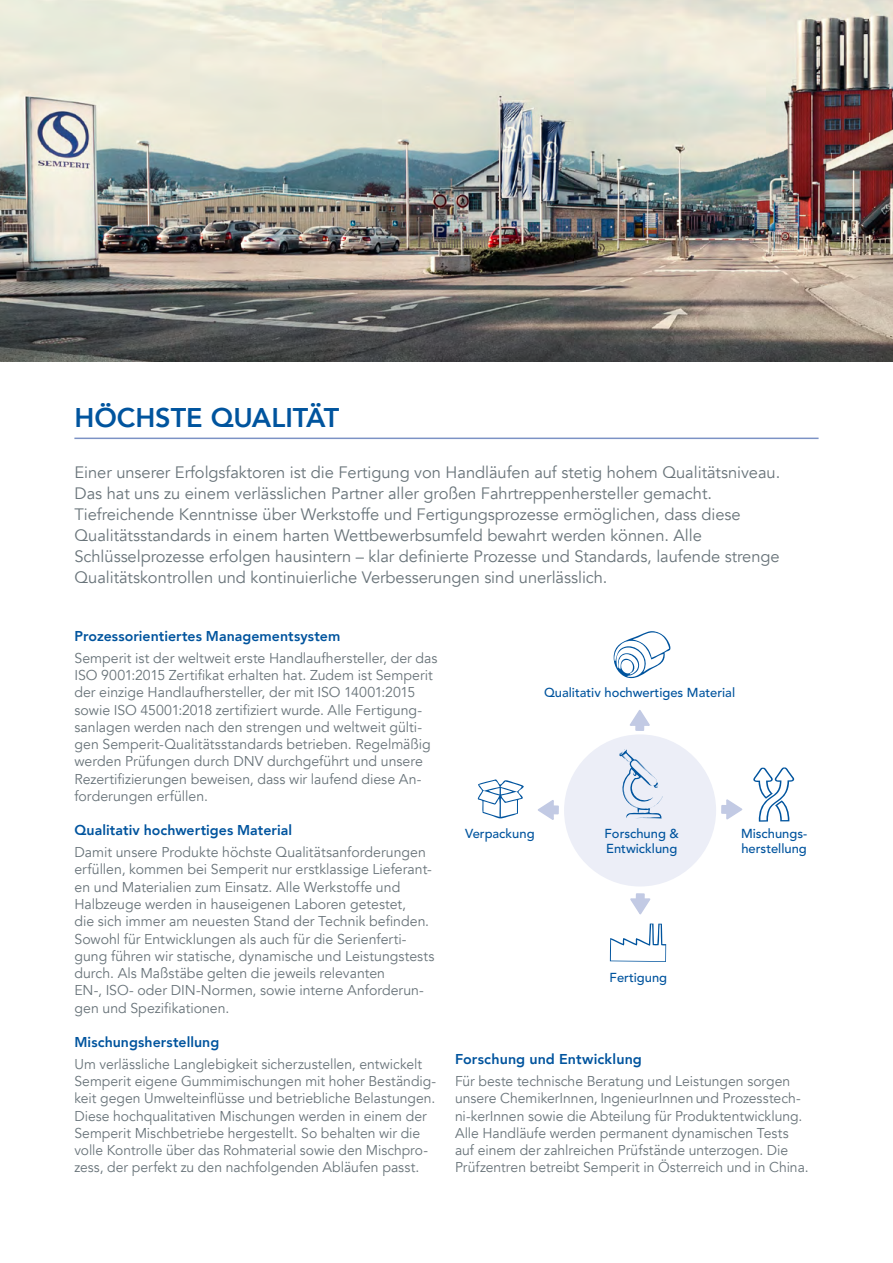
<style>
.page{position:relative;width:893px;height:1263px;background:#fff}
.page>*{position:absolute;margin:0;border:0;box-sizing:border-box;transform-origin:0 0}
.t1{font:800 27px "Avenir LT Com";letter-spacing:-.005em;color:#00549e}
.t2{font:16.5px/21px "Avenir LT Com";letter-spacing:-.005em;color:#69747a}
.t3{font:14.25px/17.2px "Avenir LT Com";color:#69747a}
.t4{font:800 14.25px "Avenir LT Com";letter-spacing:.005em;color:#00549e}
.t5{font:500 12.9px/15.6px "Avenir";color:#00549e}
</style>
<div class="page">
<img style="left:0;top:0;width:870px;height:361px">
<img style="left:870px;top:0;width:23px;height:361px">
<div style="left:564px;top:734px;width:152px;height:152px;background:#eceef7;border-radius:50%"></div>
<svg style="left:753px;top:767px;width:41px;height:55px"></svg>
<svg style="left:478px;top:779px;width:46px;height:39px"></svg>
<svg style="left:610px;top:923px;width:56px;height:39px"></svg>
<svg style="left:614px;top:631px;width:57px;height:47px"></svg>
<div style="left:636px;top:720px;width:7px;height:10px;background:#c2cae4"></div>
<div style="left:635px;top:719px;width:9px;height:12px;border:2px solid #c2cae4"></div>
<svg style="left:630px;top:710px;width:20px;height:17px"></svg>
<div style="left:636px;top:894px;width:8px;height:10px;background:#c2cae4"></div>
<div style="left:636px;top:893px;width:9px;height:12px;border:2px solid #c2cae4"></div>
<svg style="left:630px;top:897px;width:21px;height:18px"></svg>
<div style="left:548px;top:806px;width:10px;height:7px;background:#c2cae4"></div>
<div style="left:547px;top:805px;width:12px;height:9px;border:2px solid #c2cae4"></div>
<svg style="left:538px;top:800px;width:17px;height:20px"></svg>
<div style="left:722px;top:806px;width:10px;height:7px;background:#c2cae4"></div>
<div style="left:721px;top:805px;width:12px;height:9px;border:2px solid #c2cae4"></div>
<svg style="left:725px;top:799px;width:18px;height:21px"></svg>
<svg style="left:619px;top:749px;width:44px;height:69px"></svg>
<hr style="left:74px;top:438px;width:745px;height:1px;background:#7c92c5">
<h1 class="t1" style="left:74px;top:401px;width:266px">HÖCHSTE QUALITÄT</h1>
<p class="t2" style="left:74px;top:462px;width:707px">Einer unserer Erfolgsfaktoren ist die Fertigung von Handläufen auf stetig hohem Qualitätsniveau.<br>Das hat uns zu einem verlässlichen Partner aller großen Fahrtreppenhersteller gemacht.<br>Tiefreichende Kenntnisse über Werkstoffe und Fertigungsprozesse ermöglichen, dass diese Qualitätsstandards in einem harten Wettbewerbsumfeld bewahrt werden können. Alle Schlüsselprozesse erfolgen hausintern – klar definierte Prozesse und Standards, laufende strenge Qualitätskontrollen und kontinuierliche Verbesserungen sind unerlässlich.</p>
<p class="t4" style="left:74px;top:628px;width:267px">Prozessorientiertes Managementsystem</p>
<p class="t3" style="left:74px;top:650px;width:364px">Semperit ist der weltweit erste Handlaufhersteller, der das ISO 9001:2015 Zertifikat erhalten hat. Zudem ist Semperit der einzige Handlaufhersteller, der mit ISO 14001:2015 sowie ISO 45001:2018 zertifiziert wurde. Alle Fertigung&shy;sanlagen werden nach den strengen und weltweit gülti&shy;gen Semperit-Qualitätsstandards betrieben. Regelmäßig werden Prüfungen durch DNV durchgeführt und unsere Rezertifizierungen beweisen, dass wir laufend diese An&shy;forderungen erfüllen.</p>
<p class="t4" style="left:74px;top:822px;width:219px">Qualitativ hochwertiges Material</p>
<p class="t3" style="left:74px;top:844px;width:361px">Damit unsere Produkte höchste Qualitätsanforderungen erfüllen, kommen bei Semperit nur erstklassige Lieferant&shy;en und Materialien zum Einsatz. Alle Werkstoffe und Halbzeuge werden in hauseigenen Laboren getestet,<br>die sich immer am neuesten Stand der Technik befinden.<br>Sowohl für Entwicklungen als auch für die Serienferti&shy;gung führen wir statische, dynamische und Leistungstests durch. Als Maßstäbe gelten die jeweils relevanten<br>EN-, ISO- oder DIN-Normen, sowie interne Anforderun&shy;gen und Spezifikationen.</p>
<p class="t4" style="left:74px;top:1033px;width:146px">Mischungsherstellung</p>
<p class="t3" style="left:74px;top:1055px;width:363px">Um verlässliche Langlebigkeit sicherzustellen, entwickelt Semperit eigene Gummimischungen mit hoher Beständig&shy;keit gegen Umwelteinflüsse und betriebliche Belastungen.<br>Diese hochqualitativen Mischungen werden in einem der Semperit Mischbetriebe hergestellt. So behalten wir die volle Kontrolle über das Rohmaterial sowie den Mischpro&shy;zess, der perfekt zu den nachfolgenden Abläufen passt.</p>
<p class="t4" style="left:455px;top:1051px;width:188px">Forschung und Entwicklung</p>
<p class="t5" style="left:544px;top:685px;width:192px">Qualitativ hochwertiges Material</p>
<p class="t5" style="left:605px;top:826px;width:76px">Forschung &amp;<br>Entwicklung</p>
<p class="t5" style="left:465px;top:826px;width:71px">Verpackung</p>
<p class="t5" style="left:741px;top:826px;width:68px">Mischungs&shy;herstellung</p>
<p class="t5" style="left:610px;top:970px;width:59px">Fertigung</p>
<p class="t3" style="left:455px;top:1073px;width:355px">Für beste technische Beratung und Leistungen sorgen unsere ChemikerInnen, IngenieurInnen und Prozesstech&shy;ni‑kerInnen sowie die Abteilung für Produktentwicklung.<br>Alle Handläufe werden permanent dynamischen Tests auf einem der zahlreichen Prüfstände unterzogen. Die Prüfzentren betreibt Semperit in Österreich und in China.</p>
</div>
